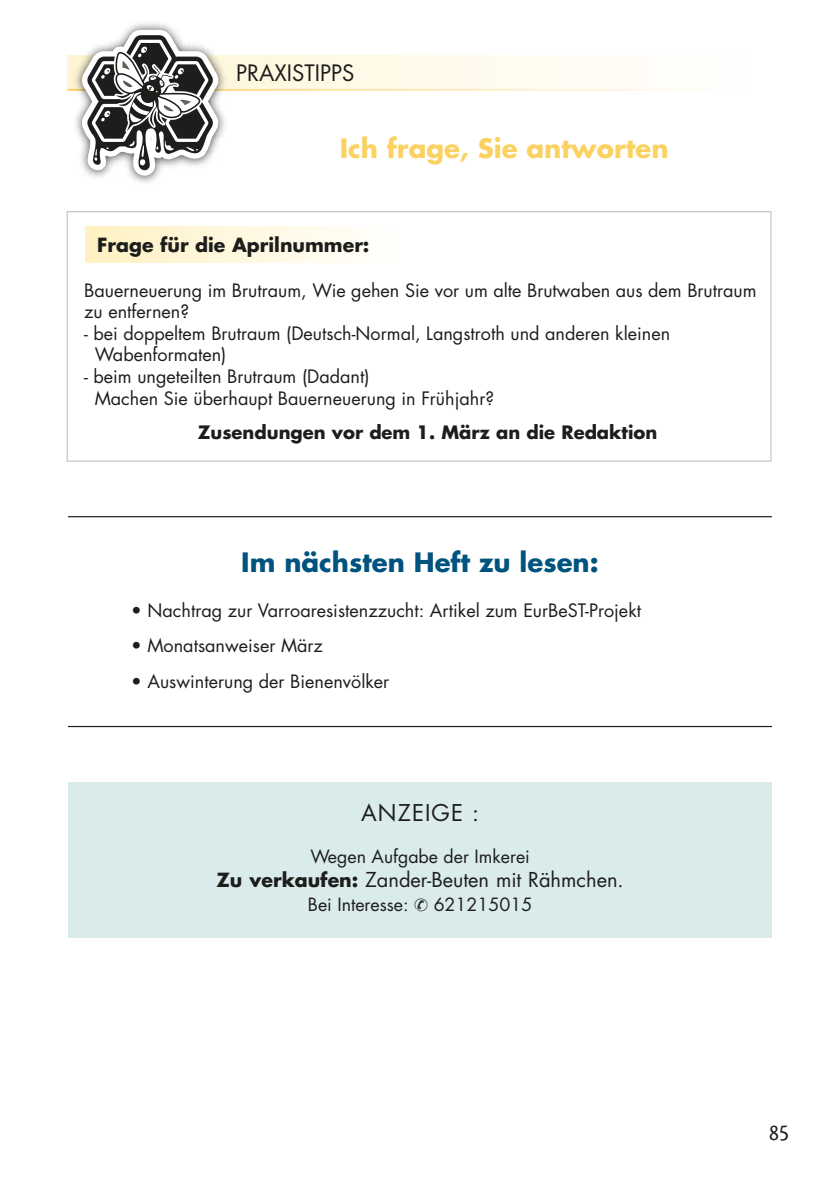
<style>
.page{position:relative;width:840px;height:1191px;background:#fff}
.page>*{position:absolute;margin:0;border:0;box-sizing:border-box;transform-origin:0 0}
.t1{font:700 26px "Futura";color:#00537e}
.t2{font:700 26px "Futura";color:#fbd261}
.t3{font:24px "Cronos MM 408 12";color:#1d1d1b;scale:.89 1}
.t4{font:22.4px "Futura";letter-spacing:.05em;color:#1d1d1b}
.t5{font:22px "Futura";color:#1d1d1b}
.t6{font:20px "Futura";color:#1d1d1b}
.t7{font:700 19px "Futura";color:#1d1d1b}
.t8{font:18px/21.6px "Futura";color:#1d1d1b}
.t9{font:700 18px "Futura";color:#1d1d1b}
.t10{font:17.8px "Futura";color:#1d1d1b}
.s1{font-weight:700;font-size:19px}
</style>
<div class="page">
<div style="left:86px;top:227px;width:324px;height:36px;background:linear-gradient(to right,#fff1c3,#fff)"></div>
<svg style="left:67px;top:56px;width:569px;height:33px"></svg>
<img style="left:68px;top:55px;width:4px;height:36px">
<svg style="left:72px;top:23px;width:157px;height:160px"></svg>
<div style="left:67px;top:211px;width:704px;height:250px;border:1px solid #bdbab5"></div>
<hr style="left:68px;top:516px;width:703px;height:1px;background:#1d1d1b">
<hr style="left:68px;top:726px;width:703px;height:1px;background:#1d1d1b">
<div style="left:68px;top:782px;width:703px;height:155px;background:#daebec"></div>
<p class="t5" style="left:236px;top:59px;width:120px">PRAXISTIPPS</p>
<h1 class="t2" style="left:339px;top:131px;width:330px">Ich frage, Sie antworten</h1>
<p class="t7" style="left:97px;top:232px;width:273px">Frage für die Aprilnummer:</p>
<p class="t8" style="left:84px;top:279px;width:673px">Bauerneuerung im Brutraum, Wie gehen Sie vor um alte Brutwaben aus dem Brutraum zu entfernen?</p>
<p class="t8" style="left:95px;top:322px;width:576px;text-indent:-11px">- bei doppeltem Brutraum (Deutsch-Normal, Langstroth und anderen kleinen<br>Wabenformaten)</p>
<p class="t8" style="left:95px;top:366px;width:400px;text-indent:-11px">- beim ungeteilten Brutraum (Dadant)<br>Machen Sie überhaupt Bauerneuerung in Frühjahr?</p>
<p class="t9" style="left:198px;top:420px;width:461px">Zusendungen vor dem 1. März an die Redaktion</p>
<h1 class="t1" style="left:241px;top:545px;width:359px">Im nächsten Heft zu lesen:</h1>
<p class="t8" style="left:131px;top:599px;width:511px">• Nachtrag zur Varroaresistenzzucht: Artikel zum EurBeST-Projekt</p>
<p class="t8" style="left:131px;top:635px;width:193px">• Monatsanweiser März</p>
<p class="t8" style="left:131px;top:670px;width:259px">• Auswinterung der Bienenvölker</p>
<p class="t4" style="left:361px;top:798px;width:120px">ANZEIGE :</p>
<p class="t10" style="left:310px;top:845px;width:221px">Wegen Aufgabe der Imkerei</p>
<p class="t6" style="left:216px;top:867px;width:408px"><span class="s1">Zu verkaufen:</span> Zander-Beuten mit Rähmchen.</p>
<p class="t10" style="left:308px;top:893px;width:102px">Bei Interesse:</p>
<p class="t10" style="left:433px;top:893px;width:100px">621215015</p>
<h2 class="t3" style="left:768px;top:1120px;width:24px">85</h2>
</div>
